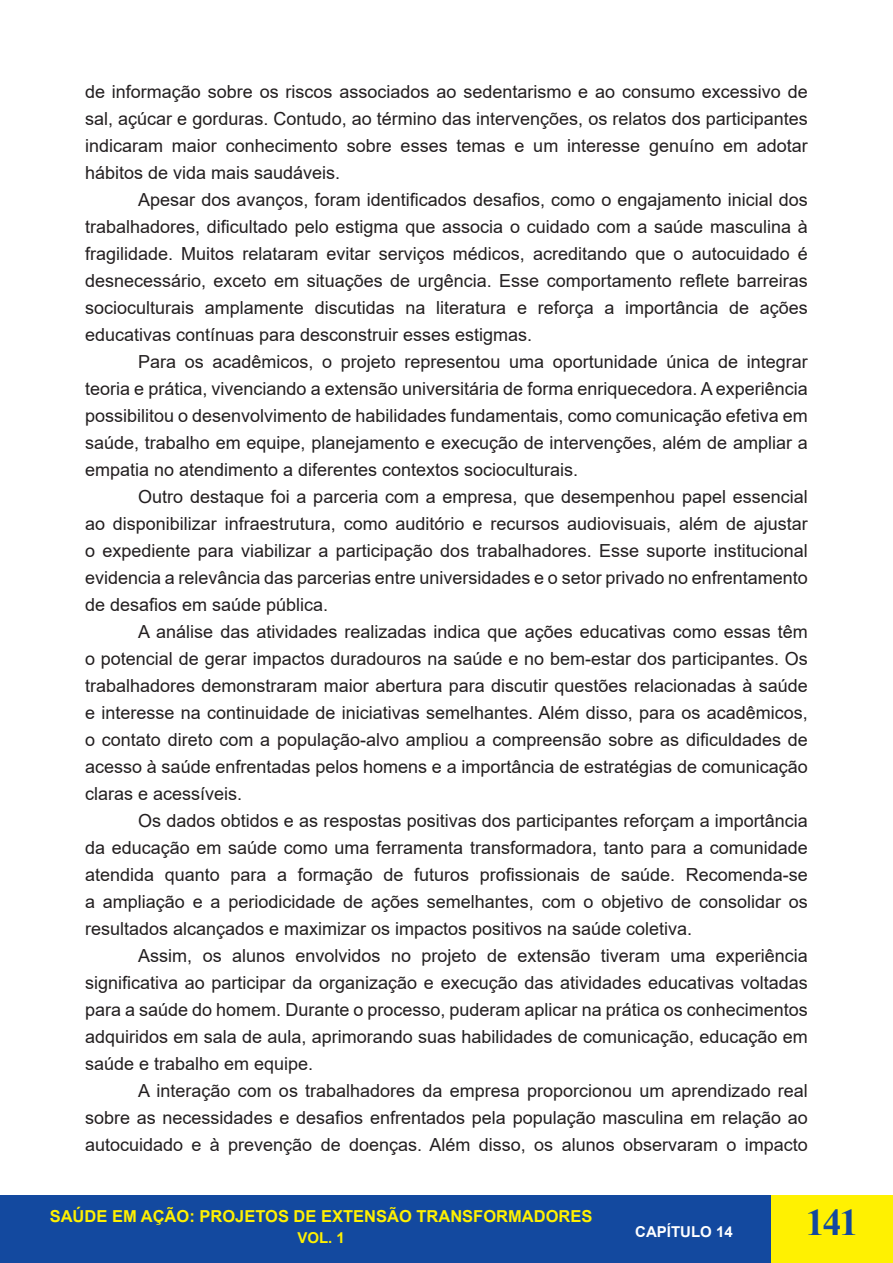
<style>
.page{position:relative;width:893px;height:1263px;background:#fff}
.page>*{position:absolute;margin:0;border:0;box-sizing:border-box;transform-origin:0 0}
.t1{font:700 37.5px "Times New Roman";color:#13499f}
.t2{font:18px/27px "Arial";color:#231f20;text-align:justify}
.t3{font:700 16.5px "Arial";color:#fff101}
.t4{font:700 15px "Arial";color:#fff}
.t5{font:700 15px "Arial";color:#fff101}
</style>
<div class="page">
<div style="left:0;top:1196px;width:893px;height:67px;background:#13499f"></div>
<hr style="left:0;top:1196px;width:1px;height:67px;background:#fff101">
<div style="left:771px;top:1196px;width:122px;height:67px;background:#fff101"></div>
<p class="t2" style="left:85px;top:78px;width:724px">de informação sobre os riscos associados ao sedentarismo e ao consumo excessivo de sal, açúcar e gorduras. Contudo, ao término das intervenções, os relatos dos participantes indicaram maior conhecimento sobre esses temas e um interesse genuíno em adotar hábitos de vida mais saudáveis.</p>
<p class="t2" style="left:85px;top:186px;width:724px;text-indent:53px">Apesar dos avanços, foram identificados desafios, como o engajamento inicial dos trabalhadores, dificultado pelo estigma que associa o cuidado com a saúde masculina à fragilidade. Muitos relataram evitar serviços médicos, acreditando que o autocuidado é desnecessário, exceto em situações de urgência. Esse comportamento reflete barreiras socioculturais amplamente discutidas na literatura e reforça a importância de ações educativas contínuas para desconstruir esses estigmas.</p>
<p class="t2" style="left:85px;top:348px;width:724px;text-indent:53px">Para os acadêmicos, o projeto representou uma oportunidade única de integrar teoria e prática, vivenciando a extensão universitária de forma enriquecedora. A experiência possibilitou o desenvolvimento de habilidades fundamentais, como comunicação efetiva em saúde, trabalho em equipe, planejamento e execução de intervenções, além de ampliar a empatia no atendimento a diferentes contextos socioculturais.</p>
<p class="t2" style="left:85px;top:483px;width:724px;text-indent:53px">Outro destaque foi a parceria com a empresa, que desempenhou papel essencial ao disponibilizar infraestrutura, como auditório e recursos audiovisuais, além de ajustar o expediente para viabilizar a participação dos trabalhadores. Esse suporte institucional evidencia a relevância das parcerias entre universidades e o setor privado no enfrentamento de desafios em saúde pública.</p>
<p class="t2" style="left:85px;top:618px;width:724px;text-indent:53px">A análise das atividades realizadas indica que ações educativas como essas têm o potencial de gerar impactos duradouros na saúde e no bem-estar dos participantes. Os trabalhadores demonstraram maior abertura para discutir questões relacionadas à saúde e interesse na continuidade de iniciativas semelhantes. Além disso, para os acadêmicos, o contato direto com a população-alvo ampliou a compreensão sobre as dificuldades de acesso à saúde enfrentadas pelos homens e a importância de estratégias de comunicação claras e acessíveis.</p>
<p class="t2" style="left:85px;top:807px;width:724px;text-indent:53px">Os dados obtidos e as respostas positivas dos participantes reforçam a importância da educação em saúde como uma ferramenta transformadora, tanto para a comunidade atendida quanto para a formação de futuros profissionais de saúde. Recomenda-se a ampliação e a periodicidade de ações semelhantes, com o objetivo de consolidar os resultados alcançados e maximizar os impactos positivos na saúde coletiva.</p>
<p class="t2" style="left:85px;top:942px;width:724px;text-indent:53px">Assim, os alunos envolvidos no projeto de extensão tiveram uma experiência significativa ao participar da organização e execução das atividades educativas voltadas para a saúde do homem. Durante o processo, puderam aplicar na prática os conhecimentos adquiridos em sala de aula, aprimorando suas habilidades de comunicação, educação em saúde e trabalho em equipe.</p>
<p class="t2" style="left:85px;top:1077px;width:724px;text-indent:53px">A interação com os trabalhadores da empresa proporcionou um aprendizado real sobre as necessidades e desafios enfrentados pela população masculina em relação ao autocuidado e à prevenção de doenças. Além disso, os alunos observaram o impacto</p>
<p class="t3" style="left:50px;top:1205px;width:544px">SAÚDE EM AÇÃO: PROJETOS DE EXTENSÃO TRANSFORMADORES</p>
<p class="t5" style="left:297px;top:1227px;width:49px">VOL. 1</p>
<p class="t4" style="left:635px;top:1221px;width:99px">CAPÍTULO 14</p>
<h1 class="t1" style="left:806px;top:1195px;width:54px">141</h1>
</div>
